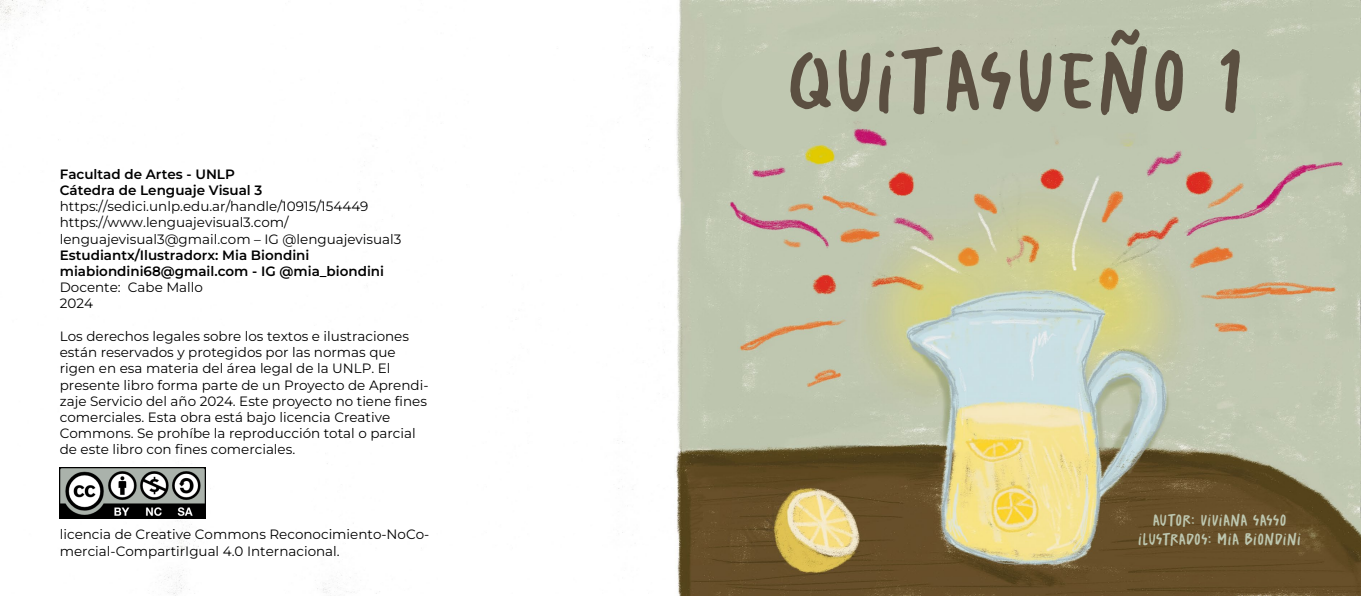
<style>
.page{position:relative;width:1361px;height:596px;background:#fff}
.page>*{position:absolute;margin:0;border:0;box-sizing:border-box;transform-origin:0 0}
.t1{font:88.5px "Salted";letter-spacing:-.025em;color:#5b4f41}
.t2{font:16.5px/19.8px "Salted";letter-spacing:-.025em;color:#bdc7b0;text-align:center}
.t3{font:13.5px/16.2px "Montserrat Thin 3";color:#000}
.t4{font:13.5px/16.2px "Montserrat Thin 2";color:#000}
.t5{font:100 13.5px "Montserrat";color:#000}
</style>
<div class="page">
<img style="left:0;top:0;width:1361px;height:595px">
<img style="left:60px;top:467px;width:145px;height:51px">
<div style="left:721px;top:52px;width:104px;height:104px;background:#c0c8b1;border-radius:50%"></div>
<svg style="left:1245px;top:105px;width:11px;height:36px"></svg>
<div style="left:1177px;top:93px;width:79px;height:56px;background:#bfc6b0;border-radius:50%"></div>
<p class="t4" style="left:60px;top:165px;width:204px">Facultad de Artes - UNLP<br>Cátedra de Lenguaje Visual 3</p>
<p class="t3" style="left:60px;top:198px;width:343px">https://sedici.unlp.edu.ar/handle/10915/154449 https://www.lenguajevisual3.com/ lenguajevisual3@gmail.com – IG @lenguajevisual3</p>
<p class="t4" style="left:60px;top:246px;width:326px">Estudiantx/Ilustradorx: Mia Biondini miabiondini68@gmail.com - IG @mia_biondini</p>
<p class="t3" style="left:60px;top:279px;width:145px">Docente: Cabe Mallo<br>2024</p>
<p class="t3" style="left:60px;top:327px;width:370px">Los derechos legales sobre los textos e ilustraciones están reservados y protegidos por las normas que rigen en esa materia del área legal de la UNLP. El presente libro forma parte de un Proyecto de Aprendi-</p>
<p class="t5" style="left:60px;top:391px;width:369px">zaje Servicio del año 2024. Este proyecto no tiene fines</p>
<p class="t3" style="left:60px;top:408px;width:357px">comerciales. Esta obra está bajo licencia Creative<br>Commons. Se prohíbe la reproducción total o parcial</p>
<p class="t5" style="left:60px;top:440px;width:237px">de este libro con fines comerciales.</p>
<p class="t3" style="left:60px;top:526px;width:371px">licencia de Creative Commons Reconocimiento-NoCo&shy;mercial-CompartirIgual 4.0 Internacional.</p>
<h1 class="t1" style="left:785px;top:24px;width:461px">QUITASUEÑO 1</h1>
<p class="t2" style="left:1138px;top:509px;width:165px">AUTOR: VIVIANA SASSO<br>ILUSTRADOS: MIA BIONDINI</p>
</div>
